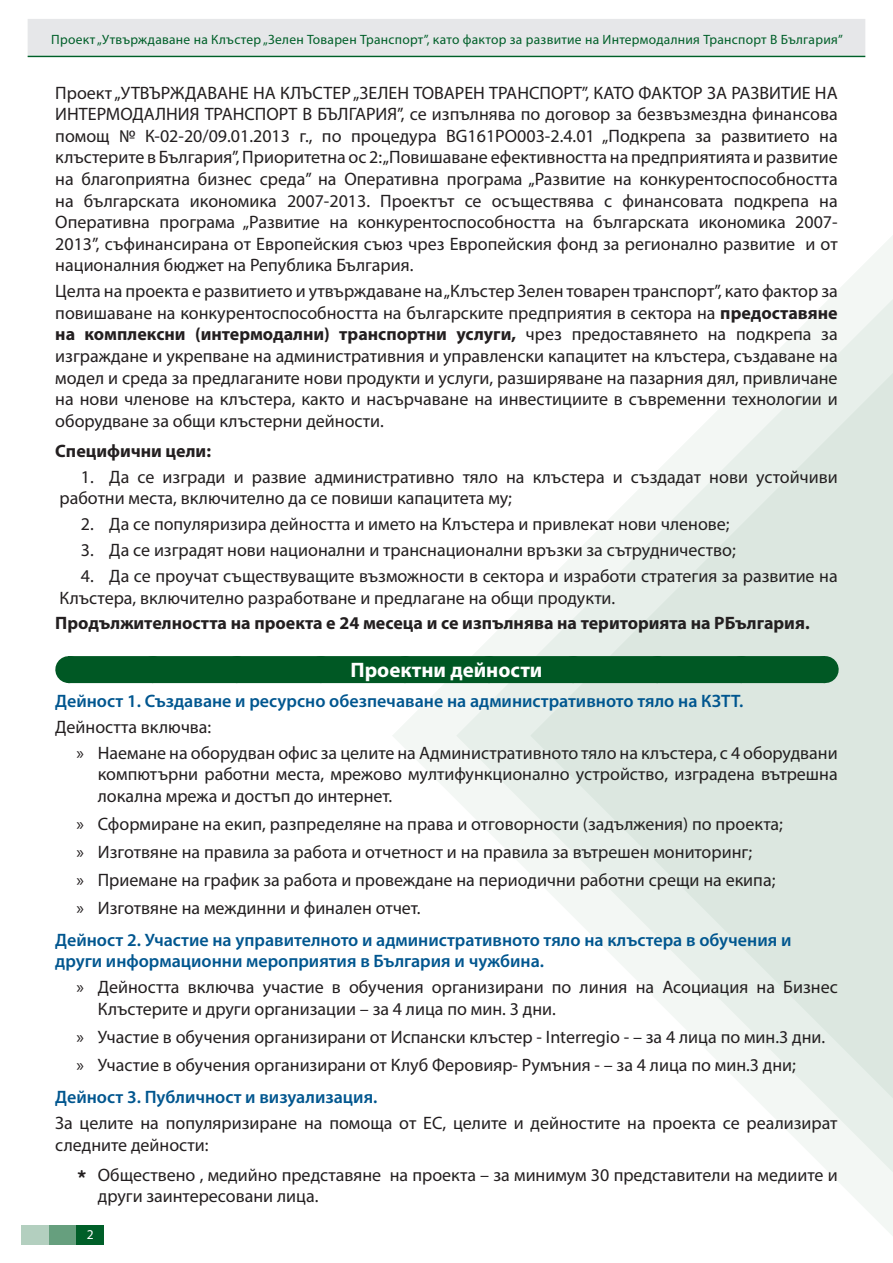
<style>
.page{position:relative;width:893px;height:1263px;background:#fff}
.page>*{position:absolute;margin:0;border:0;box-sizing:border-box;transform-origin:0 0}
.t1{font:700 21px "Myriad Pro";color:#fff}
.t2{font:18px/21.6px "Myriad Pro";color:#231f20}
.t3{font:600 18px/21.6px "Myriad Pro";color:#00568f}
.t4{font:700 18px "Myriad Pro";color:#231f20}
.t5{font:13.5px "Myriad Pro";letter-spacing:.02em;color:#005f29}
.t6{font:13.5px "Myriad Pro";color:#fff}
.s1{font-weight:700}
.s2{font-family:"Courier New";font-weight:700}
</style>
<div class="page">
<div style="left:21px;top:1225px;width:28px;height:20px;background:#b3cfbf"></div>
<div style="left:49px;top:1225px;width:28px;height:20px;background:#669f7e"></div>
<div style="left:77px;top:1225px;width:27px;height:20px;background:#005f29"></div>
<svg style="left:392px;top:236px;width:501px;height:1000px"></svg>
<svg style="left:456px;top:298px;width:437px;height:875px"></svg>
<svg style="left:530px;top:372px;width:363px;height:727px"></svg>
<div style="left:28px;top:21px;width:837px;height:36px;background:#a7c7b5"></div>
<hr style="left:28px;top:56px;width:837px;height:1px;background:#005f29">
<div style="left:28px;top:19px;width:837px;height:36px;background:#e6e7e9"></div>
<div style="left:68px;top:656px;width:757px;height:27px;background:#005824"></div>
<svg style="left:156px;top:656px;width:626px;height:1px"></svg>
<p class="t5" style="left:51px;top:32px;width:793px">Проект „Утвърждаване на Клъстер „Зелен Товарен Транспорт”, като фактор за развитие на Интермодалния Транспорт В България”</p>
<p class="t2" style="left:55px;top:81px;width:784px;text-align:justify">Проект „УТВЪРЖДАВАНЕ НА КЛЪСТЕР „ЗЕЛЕН ТОВАРЕН ТРАНСПОРТ”, КАТО ФАКТОР ЗА РАЗВИТИЕ НА ИНТЕРМОДАЛНИЯ ТРАНСПОРТ В БЪЛГАРИЯ”, се изпълнява по договор за безвъзмездна финансова помощ № К-02-20/09.01.2013 г., по процедура BG161PO003-2.4.01 „Подкрепа за развитието на клъстерите в България”, Приоритетна ос 2: „Повишаване ефективността на предприятията и развитие на благоприятна бизнес среда” на Оперативна програма „Развитие на конкурентоспособността на българската икономика 2007-2013. Проектът се осъществява с финансовата подкрепа на Оперативна програма „Развитие на конкурентоспособността на българската икономика 2007- 2013”, съфинансирана от Европейския съюз чрез Европейския фонд за регионално развитие и от националния бюджет на Република България.</p>
<p class="t2" style="left:55px;top:280px;width:784px;text-align:justify">Целта на проекта е развитието и утвърждаване на „Клъстер Зелен товарен транспорт”, като фактор за повишаване на конкурентоспособността на българските предприятия в сектора на <span class="s1">предоставяне на комплексни (интермодални) транспортни услуги,</span> чрез предоставянето на подкрепа за изграждане и укрепване на административния и управленски капацитет на клъстера, създаване на модел и среда за предлаганите нови продукти и услуги, разширяване на пазарния дял, привличане на нови членове на клъстера, както и насърчаване на инвестициите в съвременни технологии и оборудване за общи клъстерни дейности.</p>
<p class="t4" style="left:55px;top:439px;width:157px">Специфични цели:</p>
<p class="t2" style="left:60px;top:466px;width:780px;text-indent:21px">1. Да се изгради и развие административно тяло на клъстера и създадат нови устойчиви работни места, включително да се повиши капацитета му;</p>
<p class="t2" style="left:81px;top:513px;width:650px">2. Да се популяризира дейността и името на Клъстера и привлекат нови членове;</p>
<p class="t2" style="left:81px;top:539px;width:656px">3. Да се изградят нови национални и транснационални връзки за сътрудничество;</p>
<p class="t2" style="left:60px;top:565px;width:780px;text-indent:21px">4. Да се проучат съществуващите възможности в сектора и изработи стратегия за развитие на<br>Клъстера, включително разработване и предлагане на общи продукти.</p>
<p class="t4" style="left:55px;top:612px;width:756px">Продължителността на проекта е 24 месеца и се изпълнява на територията на РБългария.</p>
<p class="t1" style="left:350px;top:656px;width:193px">Проектни дейности</p>
<p class="t3" style="left:55px;top:689px;width:690px">Дейност 1. Създаване и ресурсно обезпечаване на административното тяло на КЗТТ.</p>
<p class="t2" style="left:77px;top:713px;width:763px;line-height:25.8px;text-indent:-21px">Дейността включва:<br>» Наемане на оборудван офис за целите на Административното тяло на клъстера, с 4 оборудвани</p>
<p class="t2" style="left:98px;top:763px;width:741px">компютърни работни места, мрежово мултифункционално устройство, изградена вътрешна локална мрежа и достъп до интернет.</p>
<p class="t2" style="left:77px;top:809px;width:708px;line-height:27.9px">» Сформиране на екип, разпределяне на права и отговорности (задължения) по проекта; » Изготвяне на правила за работа и отчетност и на правила за вътрешен мониторинг;<br>» Приемане на график за работа и провеждане на периодични работни срещи на екипа; » Изготвяне на междинни и финален отчет.</p>
<p class="t3" style="left:55px;top:928px;width:738px">Дейност 2. Участие на управителното и административното тяло на клъстера в обучения и други информационни мероприятия в България и чужбина.</p>
<p class="t2" style="left:98px;top:976px;width:741px;text-indent:-21px">» Дейността включва участие в обучения организирани по линия на Асоциация на Бизнес<br>Клъстерите и други организации – за 4 лица по мин. 3 дни.</p>
<p class="t2" style="left:77px;top:1023px;width:750px;line-height:27.9px">» Участие в обучения организирани от Испански клъстер - Interregio - – за 4 лица по мин.3 дни. » Участие в обучения организирани от Клуб Феровияр- Румъния - – за 4 лица по мин.3 дни;</p>
<p class="t3" style="left:55px;top:1086px;width:324px">Дейност 3. Публичност и визуализация.</p>
<p class="t2" style="left:55px;top:1112px;width:784px">За целите на популяризиране на помоща от ЕС, целите и дейностите на проекта се реализират следните дейности:</p>
<p class="t2" style="left:98px;top:1163px;width:741px;text-indent:-21px"><span class="s2">*</span> Обществено , медийно представяне на проекта – за минимум 30 представители на медиите и други заинтересовани лица.</p>
<p class="t6" style="left:87px;top:1226px;width:8px">2</p>
</div>
